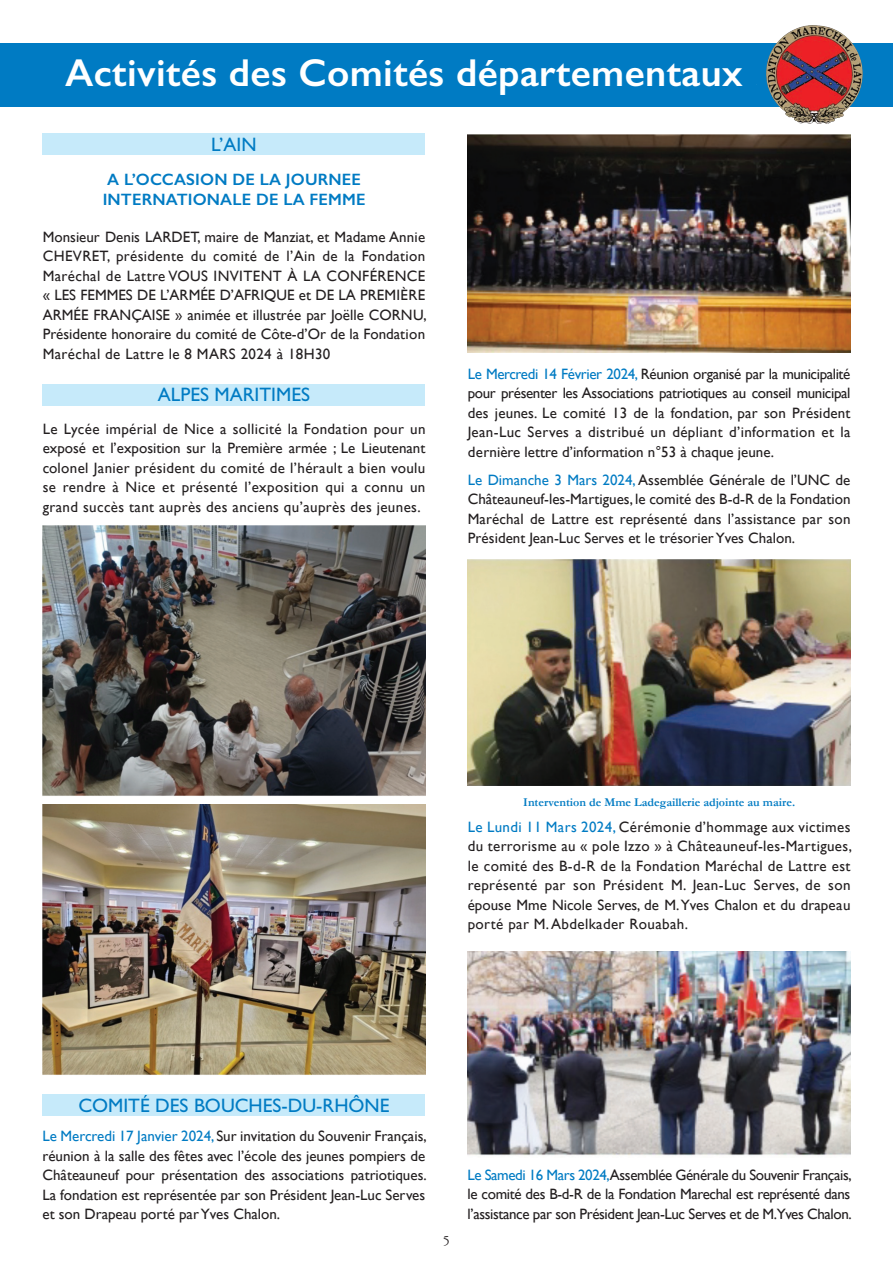
<style>
.page{position:relative;width:893px;height:1263px;background:#fff}
.page>*{position:absolute;margin:0;border:0;box-sizing:border-box;transform-origin:0 0}
.t1{font:600 39px "Gill Sans";letter-spacing:.01em;color:#fff}
.t2{font:19.5px "Gill Sans Std";color:#007bc3}
.t3{font:600 16.5px/19.8px "Gill Sans";letter-spacing:.01em;color:#007bc3}
.t4{font:15px/19.5px "Gill Sans";color:#231f20;text-align:justify}
.t5{font:15px "Garamond 3 LT Std";color:#231f20}
.t6{font:700 12px "Garamond";color:#007bc3}
.s1{color:#007bc3}
</style>
<div class="page">
<div style="left:0;top:43px;width:893px;height:63px;background:#007bc3"></div>
<img style="left:766px;top:25px;width:48px;height:62px">
<div style="left:43px;top:134px;width:382px;height:21px;background:#c6eafa"></div>
<div style="left:43px;top:384px;width:382px;height:21px;background:#c6eafa"></div>
<img style="left:43px;top:526px;width:382px;height:270px">
<img style="left:43px;top:805px;width:382px;height:270px">
<img style="left:468px;top:134px;width:383px;height:219px">
<img style="left:468px;top:560px;width:383px;height:226px">
<div style="left:43px;top:1094px;width:382px;height:21px;background:#c6eafa"></div>
<img style="left:468px;top:951px;width:382px;height:205px">
<h1 class="t1" style="left:65px;top:50px;width:679px">Activités des Comités départementaux</h1>
<h2 class="t2" style="left:211px;top:133px;width:47px">L’AIN</h2>
<p class="t3" style="left:103px;top:169px;width:264px">A L’OCCASION DE LA JOURNEE<br>INTERNATIONALE DE LA FEMME</p>
<p class="t4" style="left:43px;top:227px;width:386px">Monsieur Denis LARDET, maire de Manziat, et Madame Annie CHEVRET, présidente du comité de l’Ain de la Fondation Maréchal de Lattre VOUS INVITENT À LA CONFÉRENCE « LES FEMMES DE L’ARMÉE D’AFRIQUE et DE LA PREMIÈRE ARMÉE FRANÇAISE » animée et illustrée par Joëlle CORNU, Présidente honoraire du comité de Côte-d’Or de la Fondation Maréchal de Lattre le 8 MARS 2024 à 18H30</p>
<h2 class="t2" style="left:158px;top:384px;width:154px">ALPES MARITIMES</h2>
<p class="t4" style="left:43px;top:419px;width:384px">Le Lycée impérial de Nice a sollicité la Fondation pour un exposé et l’exposition sur la Première armée ; Le Lieutenant colonel Janier président du comité de l’hérault a bien voulu se rendre à Nice et présenté l’exposition qui a connu un grand succès tant auprès des anciens qu’auprès des jeunes.</p>
<p class="t4" style="left:468px;top:364px;width:384px"><span class="s1">Le Mercredi 14 Février 2024,</span> Réunion organisé par la municipalité pour présenter les Associations patriotiques au conseil municipal des jeunes. Le comité 13 de la fondation, par son Président Jean-Luc Serves a distribué un dépliant d’information et la dernière lettre d’information n°53 à chaque jeune.</p>
<p class="t4" style="left:468px;top:470px;width:384px"><span class="s1">Le Dimanche 3 Mars 2024,</span> Assemblée Générale de l’UNC de Châteauneuf-les-Martigues, le comité des B-d-R de la Fondation Maréchal de Lattre est représenté dans l’assistance par son Président Jean-Luc Serves et le trésorier Yves Chalon.</p>
<p class="t6" style="left:523px;top:795px;width:273px">Intervention de Mme Ladegaillerie adjointe au maire.</p>
<p class="t4" style="left:468px;top:817px;width:386px"><span class="s1">Le Lundi 11 Mars 2024,</span> Cérémonie d’hommage aux victimes du terrorisme au « pole Izzo » à Châteauneuf-les-Martigues, le comité des B-d-R de la Fondation Maréchal de Lattre est représenté par son Président M. Jean-Luc Serves, de son épouse Mme Nicole Serves, de M. Yves Chalon et du drapeau porté par M. Abdelkader Rouabah.</p>
<h2 class="t2" style="left:78px;top:1094px;width:313px">COMITÉ DES BOUCHES-DU-RHÔNE</h2>
<p class="t4" style="left:43px;top:1126px;width:386px"><span class="s1">Le Mercredi 17 Janvier 2024,</span> Sur invitation du Souvenir Français, réunion à la salle des fêtes avec l’école des jeunes pompiers de Châteauneuf pour présentation des associations patriotiques.<br>La fondation est représentée par son Président Jean-Luc Serves et son Drapeau porté par Yves Chalon.</p>
<p class="t5" style="left:443px;top:1232px;width:9px">5</p>
<p class="t4" style="left:468px;top:1164px;width:386px"><span class="s1">Le Samedi 16 Mars 2024,</span>Assemblée Générale du Souvenir Français, le comité des B-d-R de la Fondation Marechal est représenté dans l’assistance par son Président Jean-Luc Serves et de M.Yves Chalon.</p>
</div>
